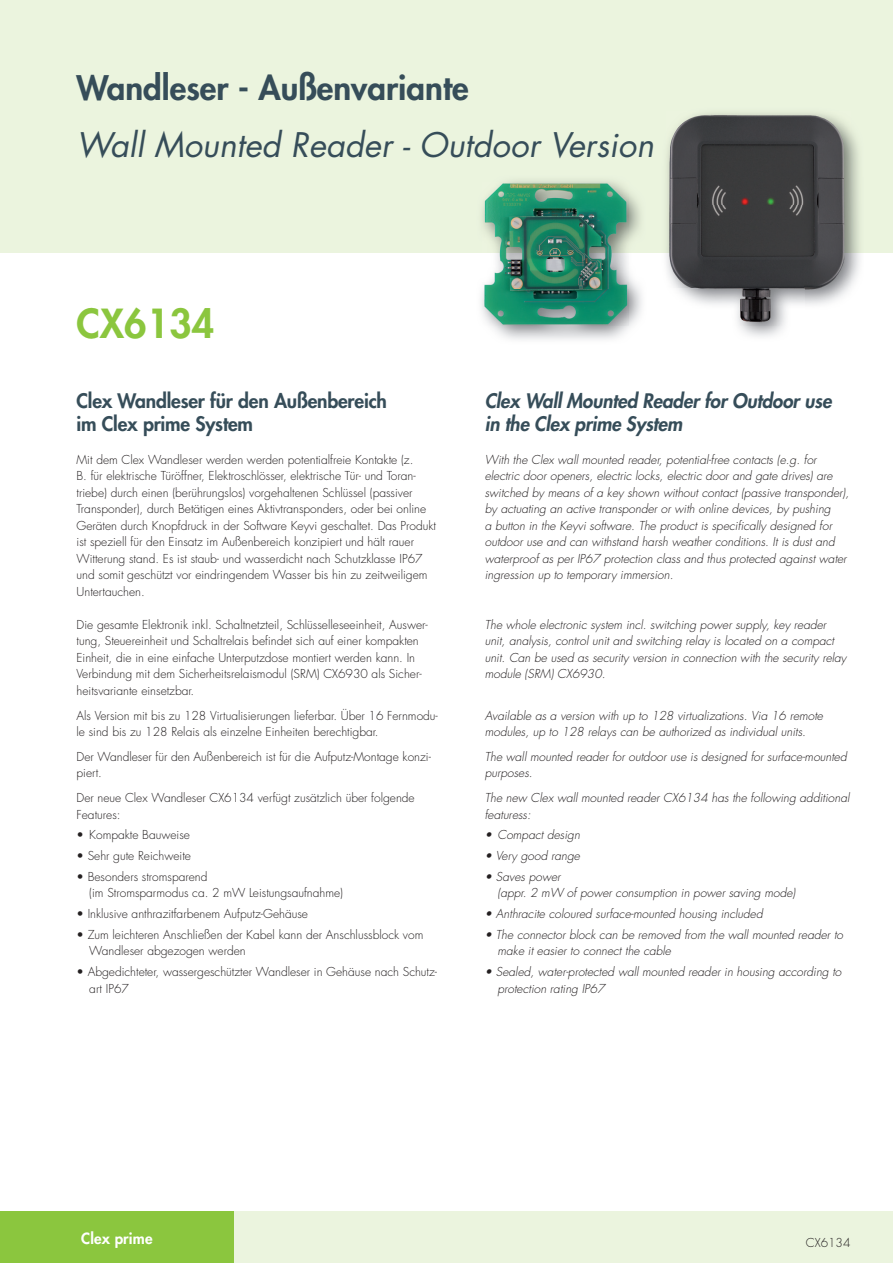
<style>
.page{position:relative;width:893px;height:1263px;background:#fff}
.page>*{position:absolute;margin:0;border:0;box-sizing:border-box;transform-origin:0 0}
.t1{font:800 39px "Futura Std";color:#8bc63e}
.t2{font:italic 33px "Futura Std";color:#364d59}
.t3{font:800 33px "Futura Std";color:#364d59}
.t4{font:italic 800 19.5px/22.5px "Futura Std";letter-spacing:-.01em;color:#364d59}
.t5{font:800 19.5px/22.5px "Futura Std";letter-spacing:-.01em;color:#364d59}
.t6{font:800 15px "Futura Std";letter-spacing:.01em;color:#fff}
.t7{font:300 12px/16.5px "Futura Std";color:#231f20}
.t8{font:italic 300 12px/16.5px "Futura Std";color:#231f20}
</style>
<div class="page">
<div style="left:0;top:1212px;width:893px;height:51px;background:#ebf4de"></div>
<div style="left:0;top:1212px;width:234px;height:51px;background:#8bc63e"></div>
<div style="left:0;top:0;width:893px;height:253px;background:#ebf4de"></div>
<img style="left:666px;top:131px;width:194px;height:206px">
<img style="left:667px;top:113px;width:183px;height:212px">
<img style="left:481px;top:180px;width:161px;height:160px">
<img style="left:482px;top:182px;width:146px;height:143px">
<h2 class="t3" style="left:77px;top:67px;width:394px">Wandleser - Außenvariante</h2>
<h2 class="t2" style="left:77px;top:123px;width:579px">Wall Mounted Reader - Outdoor Version</h2>
<h1 class="t1" style="left:77px;top:299px;width:139px">CX6134</h1>
<h3 class="t5" style="left:77px;top:390px;width:312px">Clex Wandleser für den Außenbereich im Clex prime System</h3>
<p class="t7" style="left:77px;top:452px;width:361px">Mit dem Clex Wandleser werden werden potentialfreie Kontakte (z.<br>B. für elektrische Türöffner, Elektroschlösser, elektrische Tür- und Toran&shy;triebe) durch einen (berührungslos) vorgehaltenen Schlüssel (passiver Transponder), durch Betätigen eines Aktivtransponders, oder bei online Geräten durch Knopfdruck in der Software Keyvi geschaltet. Das Produkt ist speziell für den Einsatz im Außenbereich konzipiert und hält rauer Witterung stand. Es ist staub- und wasserdicht nach Schutzklasse IP67 und somit geschützt vor eindringendem Wasser bis hin zu zeitweiligem Untertauchen.</p>
<p class="t7" style="left:77px;top:617px;width:353px">Die gesamte Elektronik inkl. Schaltnetzteil, Schlüsselleseeinheit, Auswer&shy;tung, Steuereinheit und Schaltrelais befindet sich auf einer kompakten Einheit, die in eine einfache Unterputzdose montiert werden kann. In Verbindung mit dem Sicherheitsrelaismodul (SRM) CX6930 als Sicher&shy;heitsvariante einsetzbar.</p>
<p class="t7" style="left:77px;top:707px;width:363px">Als Version mit bis zu 128 Virtualisierungen lieferbar. Über 16 Fernmodu&shy;le sind bis zu 128 Relais als einzelne Einheiten berechtigbar.</p>
<p class="t7" style="left:77px;top:749px;width:356px">Der Wandleser für den Außenbereich ist für die Aufputz-Montage konzi&shy;piert.</p>
<p class="t7" style="left:77px;top:790px;width:340px">Der neue Clex Wandleser CX6134 verfügt zusätzlich über folgende<br>Features:</p>
<p class="t7" style="left:77px;top:827px;width:115px">• Kompakte Bauweise</p>
<p class="t7" style="left:77px;top:848px;width:116px">• Sehr gute Reichweite</p>
<p class="t7" style="left:89px;top:869px;width:255px;text-indent:-13px">• Besonders stromsparend<br>(im Stromsparmodus ca. 2 mW Leistungsaufnahme)</p>
<p class="t7" style="left:77px;top:906px;width:233px">• Inklusive anthrazitfarbenem Aufputz-Gehäuse</p>
<p class="t7" style="left:89px;top:927px;width:336px;text-indent:-13px">• Zum leichteren Anschließen der Kabel kann der Anschlussblock vom<br>Wandleser abgezogen werden</p>
<p class="t7" style="left:89px;top:964px;width:349px;text-indent:-13px">• Abgedichteter, wassergeschützter Wandleser in Gehäuse nach Schutz&shy;art IP67</p>
<h3 class="t4" style="left:485px;top:390px;width:348px">Clex Wall Mounted Reader for Outdoor use in the Clex prime System</h3>
<p class="t8" style="left:485px;top:452px;width:366px">With the Clex wall mounted reader, potential-free contacts (e.g. for electric door openers, electric locks, electric door and gate drives) are switched by means of a key shown without contact (passive transponder), by actuating an active transponder or with online devices, by pushing<br>a button in the Keyvi software. The product is specifically designed for outdoor use and can withstand harsh weather conditions. It is dust and waterproof as per IP67 protection class and thus protected against water ingression up to temporary immersion.</p>
<p class="t8" style="left:485px;top:617px;width:363px">The whole electronic system incl. switching power supply, key reader unit, analysis, control unit and switching relay is located on a compact unit. Can be used as security version in connection with the security relay module (SRM) CX6930.</p>
<p class="t8" style="left:485px;top:707px;width:340px">Available as a version with up to 128 virtualizations. Via 16 remote modules, up to 128 relays can be authorized as individual units.</p>
<p class="t8" style="left:485px;top:749px;width:363px">The wall mounted reader for outdoor use is designed for surface-mounted purposes.</p>
<p class="t8" style="left:485px;top:790px;width:366px">The new Clex wall mounted reader CX6134 has the following additional featuress:</p>
<p class="t8" style="left:485px;top:827px;width:97px">• Compact design</p>
<p class="t8" style="left:485px;top:848px;width:97px">• Very good range</p>
<p class="t8" style="left:497px;top:869px;width:299px;text-indent:-13px">• Saves power<br>(appr. 2 mW of power consumption in power saving mode)</p>
<p class="t8" style="left:485px;top:906px;width:280px">• Anthracite coloured surface-mounted housing included</p>
<p class="t8" style="left:497px;top:927px;width:347px;text-indent:-13px">• The connector block can be removed from the wall mounted reader to make it easier to connect the cable</p>
<p class="t8" style="left:497px;top:964px;width:345px;text-indent:-13px">• Sealed, water-protected wall mounted reader in housing according to protection rating IP67</p>
<p class="t6" style="left:81px;top:1228px;width:73px">Clex prime</p>
<p class="t7" style="left:806px;top:1235px;width:46px">CX6134</p>
</div>
